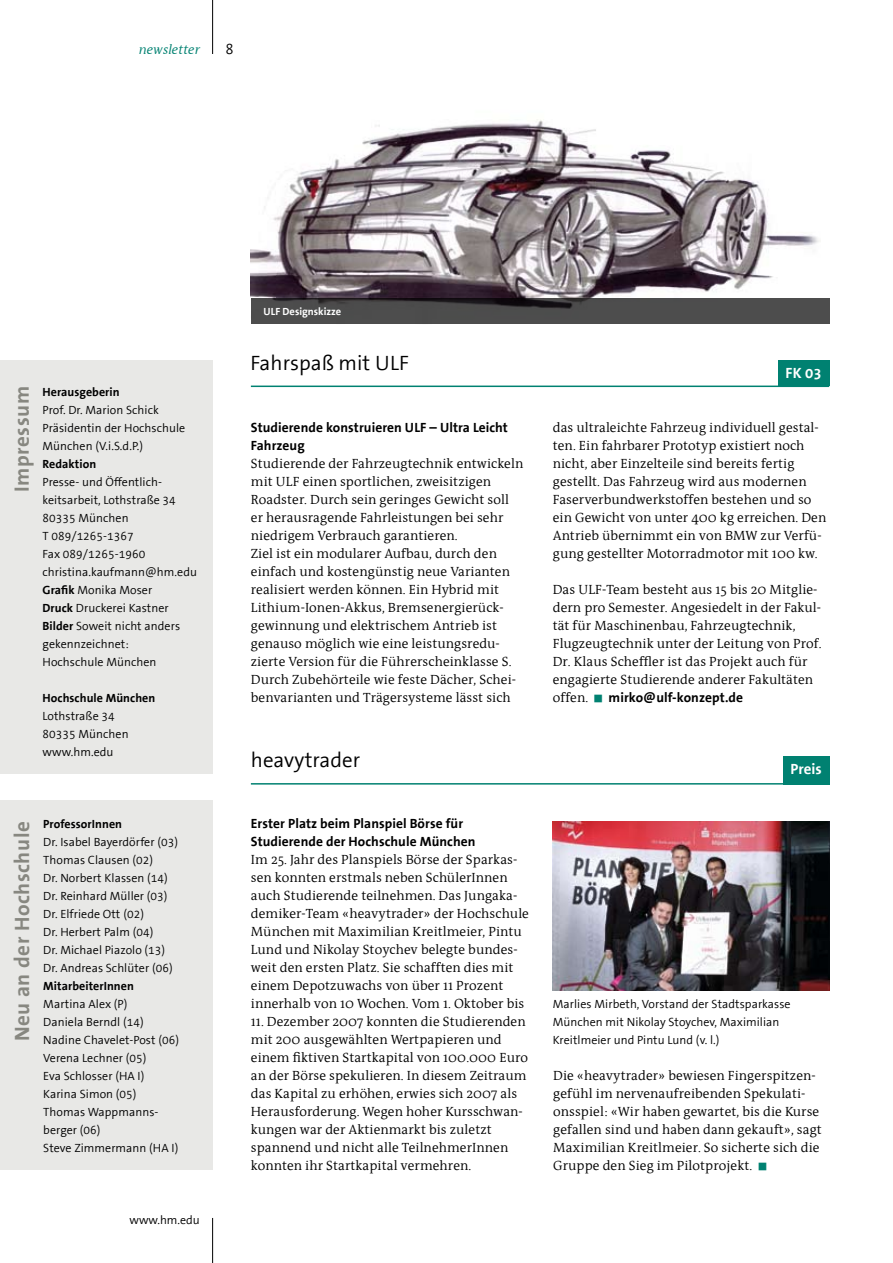
<style>
.page{position:relative;width:893px;height:1263px;background:#fff}
.page>*{position:absolute;margin:0;border:0;box-sizing:border-box;transform-origin:0 0}
.t1{font:700 21px "FHM The Sans";letter-spacing:.025em;color:#878780}
.t2{font:21px "FHM The Sans";color:#000}
.t3{font:700 15px "FHM The Sans";letter-spacing:.005em;color:#fff}
.t4{font:15px "FHM The Sans";color:#000}
.t5{font:13.5px/18px "FHM Antiqua";letter-spacing:.005em;color:#000}
.t6{font:700 13.5px/18px "FHM Antiqua";letter-spacing:.005em;color:#000}
.t7{font:italic 13.5px "FHM Antiqua";color:#008171}
.t8{font:12px/18px "FHM The Sans";letter-spacing:.005em;color:#000}
.t9{font:700 12px "FHM The Sans";letter-spacing:.005em;color:#000}
.t10{font:700 10.5px "FHM The Sans";color:#fff}
.s1{font-weight:700}
.s2{color:#008171}
</style>
<div class="page">
<hr style="left:212px;top:0;width:1px;height:54px;background:#000">
<hr style="left:212px;top:1218px;width:1px;height:45px;background:#000">
<div style="left:0;top:360px;width:213px;height:414px;background:#e8e8e6"></div>
<hr style="left:251px;top:386px;width:578px;height:1px;background:#008171">
<div style="left:778px;top:360px;width:51px;height:26px;background:#008171"></div>
<hr style="left:251px;top:783px;width:578px;height:1px;background:#008171">
<img style="left:251px;top:119px;width:568px;height:179px">
<svg style="left:251px;top:298px;width:578px;height:26px;background:#474747"></svg>
<img style="left:553px;top:822px;width:276px;height:168px">
<div style="left:783px;top:756px;width:46px;height:28px;background:#008171"></div>
<div style="left:0;top:800px;width:213px;height:370px;background:#e8e8e6"></div>
<p class="t7" style="left:139px;top:42px;width:63px">newsletter</p>
<p class="t4" style="left:225px;top:41px;width:10px">8</p>
<h1 class="t1" style="left:11px;top:492px;width:107px;rotate:-90deg">Impressum</h1>
<p class="t9" style="left:43px;top:386px;width:79px">Herausgeberin</p>
<p class="t8" style="left:43px;top:401px;width:144px">Prof. Dr. Marion Schick<br>Präsidentin der Hochschule<br>München (V.i.S.d.P.)</p>
<p class="t9" style="left:43px;top:458px;width:55px">Redaktion</p>
<p class="t8" style="left:43px;top:473px;width:156px">Presse- und Öffentlich&shy;keitsarbeit, Lothstraße 34<br>80335 München<br>T 089/1265-1367<br>Fax 089/1265-1960 christina.kaufmann@hm.edu<br><span class="s1">Grafik</span> Monika Moser<br><span class="s1">Druck</span> Druckerei Kastner<br><span class="s1">Bilder</span> Soweit nicht anders gekennzeichnet:<br>Hochschule München</p>
<p class="t9" style="left:43px;top:692px;width:114px">Hochschule München</p>
<p class="t8" style="left:43px;top:707px;width:88px">Lothstraße 34<br>80335 München www.hm.edu</p>
<h1 class="t1" style="left:11px;top:1041px;width:221px;rotate:-90deg">Neu an der Hochschule</h1>
<p class="t9" style="left:43px;top:818px;width:80px">ProfessorInnen</p>
<p class="t8" style="left:43px;top:833px;width:136px">Dr. Isabel Bayerdörfer (03)<br>Thomas Clausen (02)<br>Dr. Norbert Klassen (14)<br>Dr. Reinhard Müller (03)<br>Dr. Elfriede Ott (02)<br>Dr. Herbert Palm (04)<br>Dr. Michael Piazolo (13)<br>Dr. Andreas Schlüter (06)</p>
<p class="t9" style="left:43px;top:980px;width:92px">MitarbeiterInnen</p>
<p class="t8" style="left:43px;top:995px;width:137px">Martina Alex (P)<br>Daniela Berndl (14)<br>Nadine Chavelet-Post (06)<br>Verena Lechner (05)<br>Eva Schlosser (HA I)<br>Karina Simon (05)<br>Thomas Wappmanns&shy;berger (06)<br>Steve Zimmermann (HA I)</p>
<p class="t8" style="left:129px;top:1211px;width:72px">www.hm.edu</p>
<p class="t10" style="left:264px;top:306px;width:79px">ULF Designskizze</p>
<h1 class="t2" style="left:251px;top:352px;width:160px">Fahrspaß mit ULF</h1>
<p class="t6" style="left:251px;top:419px;width:259px">Studierende konstruieren ULF – Ultra Leicht<br>Fahrzeug</p>
<p class="t5" style="left:251px;top:455px;width:274px">Studierende der Fahrzeugtechnik entwickeln mit ULF einen sportlichen, zweisitzigen Roadster. Durch sein geringes Gewicht soll er herausragende Fahrleistungen bei sehr niedrigem Verbrauch garantieren.<br>Ziel ist ein modularer Aufbau, durch den einfach und kostengünstig neue Varianten realisiert werden können. Ein Hybrid mit Lithium-Ionen-Akkus, Bremsenergierück&shy;gewinnung und elektrischem Antrieb ist genauso möglich wie eine leistungsredu&shy;zierte Version für die Führerscheinklasse S.<br>Durch Zubehörteile wie feste Dächer, Schei&shy;benvarianten und Trägersysteme lässt sich</p>
<h1 class="t2" style="left:251px;top:749px;width:111px">heavytrader</h1>
<p class="t6" style="left:251px;top:815px;width:226px">Erster Platz beim Planspiel Börse für<br>Studierende der Hochschule München</p>
<p class="t5" style="left:251px;top:851px;width:280px">Im 25. Jahr des Planspiels Börse der Sparkas&shy;sen konnten erstmals neben SchülerInnen auch Studierende teilnehmen. Das Jungaka&shy;demiker-Team «heavytrader» der Hochschule München mit Maximilian Kreitlmeier, Pintu Lund und Nikolay Stoychev belegte bundes&shy;weit den ersten Platz. Sie schafften dies mit einem Depotzuwachs von über 11 Prozent innerhalb von 10 Wochen. Vom 1. Oktober bis</p>
<p class="t5" style="left:251px;top:1013px;width:279px">11. Dezember 2007 konnten die Studierenden mit 200 ausgewählten Wertpapieren und einem fiktiven Startkapital von 100.000 Euro an der Börse spekulieren. In diesem Zeitraum das Kapital zu erhöhen, erwies sich 2007 als Herausforderung. Wegen hoher Kursschwan&shy;kungen war der Aktienmarkt bis zuletzt spannend und nicht alle TeilnehmerInnen konnten ihr Startkapital vermehren.</p>
<p class="t3" style="left:786px;top:365px;width:37px">FK 03</p>
<p class="t5" style="left:553px;top:419px;width:275px">das ultraleichte Fahrzeug individuell gestal&shy;ten. Ein fahrbarer Prototyp existiert noch nicht, aber Einzelteile sind bereits fertig gestellt. Das Fahrzeug wird aus modernen Faserverbundwerkstoffen bestehen und so ein Gewicht von unter 400 kg erreichen. Den Antrieb übernimmt ein von BMW zur Verfü&shy;gung gestellter Motorradmotor mit 100 kw.</p>
<p class="t5" style="left:553px;top:581px;width:270px">Das ULF-Team besteht aus 15 bis 20 Mitglie&shy;dern pro Semester. Angesiedelt in der Fakul&shy;tät für Maschinenbau, Fahrzeugtechnik, Flugzeugtechnik unter der Leitung von Prof.<br>Dr. Klaus Scheffler ist das Projekt auch für engagierte Studierende anderer Fakultäten offen. <span class="s2">■</span> <span class="s1">mirko@ulf-konzept.de</span></p>
<p class="t3" style="left:790px;top:761px;width:33px">Preis</p>
<p class="t8" style="left:553px;top:995px;width:239px">Marlies Mirbeth, Vorstand der Stadtsparkasse<br>München mit Nikolay Stoychev, Maximilian<br>Kreitlmeier und Pintu Lund (v. l.)</p>
<p class="t5" style="left:553px;top:1067px;width:270px">Die «heavytrader» bewiesen Fingerspitzen&shy;gefühl im nervenaufreibenden Spekulati&shy;onsspiel: «Wir haben gewartet, bis die Kurse gefallen sind und haben dann gekauft», sagt Maximilian Kreitlmeier. So sicherte sich die Gruppe den Sieg im Pilotprojekt. <span class="s2">■</span></p>
</div>
